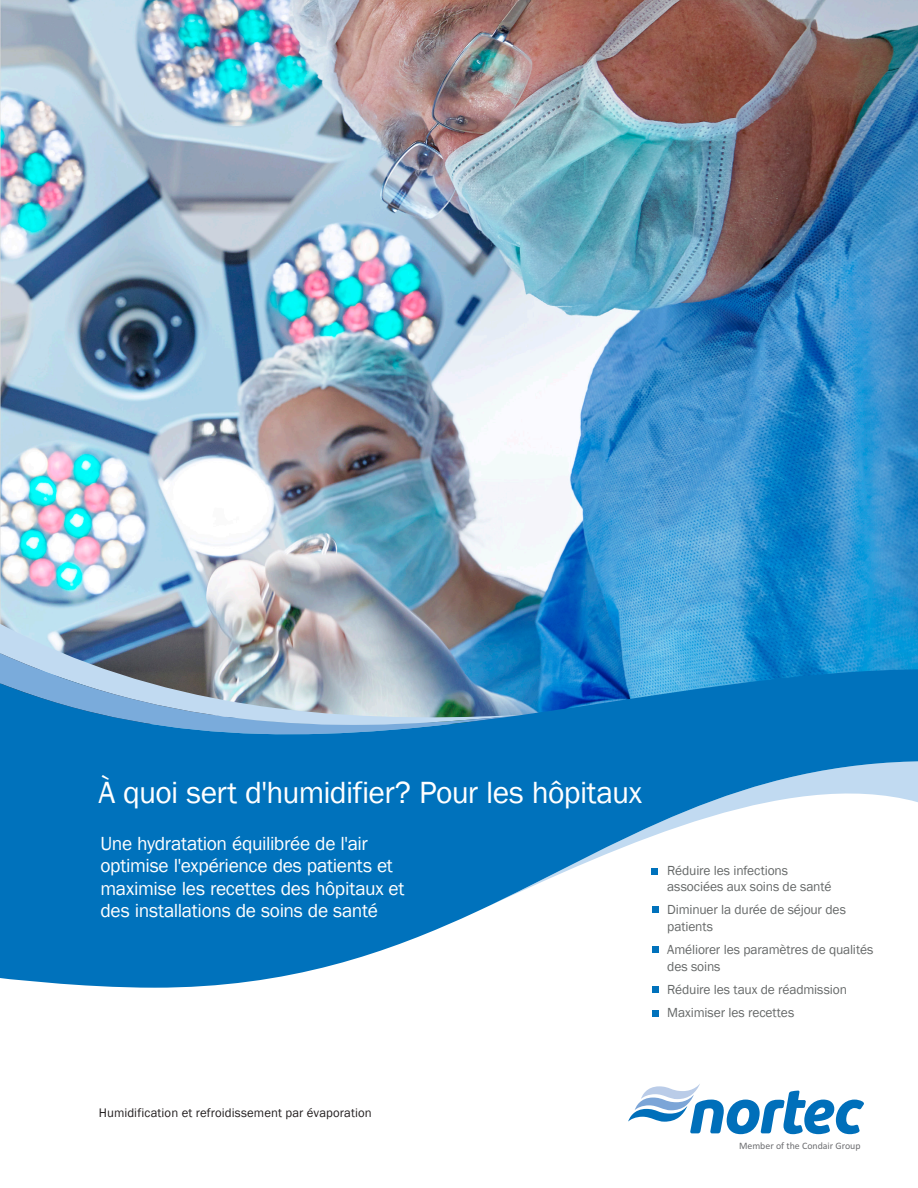
<style>
.page{position:relative;width:918px;height:1188px;background:#fff}
.page>*{position:absolute;margin:0;border:0;box-sizing:border-box;transform-origin:0 0}
.t1{font:31.5px "Franklin Gothic";letter-spacing:-.02em;color:#fff}
.Hospital_Reference{font:19.5px/22.5px "Franklin Gothic";letter-spacing:-.02em;color:#fff}
.Hospital_Reference-2{font:13.5px/16.5px "Franklin Gothic";letter-spacing:-.01em;color:#666969}
.t2{font:12.75px "Franklin Gothic";letter-spacing:.005em;color:#231f20}
.t3{font:9.9px "Calibri";color:#6c6d70}
</style>
<div class="page">
<img style="left:0;top:0;width:918px;height:669px">
<svg style="left:652px;top:988px;width:6px;height:5px"></svg>
<div style="left:652px;top:1010px;width:6px;height:7px;background:#0072bc"></div>
<img style="left:0;top:624px;width:523px;height:45px">
<img style="left:0;top:653px;width:520px;height:16px">
<svg style="left:0;top:669px;width:918px;height:319px;fill:#0072bc"></svg>
<svg style="left:628px;top:1084px;width:236px;height:50px"></svg>
<p class="t1" style="left:98px;top:773px;width:545px">À quoi sert d'humidifier? Pour les hôpitaux</p>
<p class="Hospital_Reference" style="left:100px;top:832px;width:306px">Une hydratation équilibrée de l'air optimise l'expérience des patients et maximise les recettes des hôpitaux et des installations de soins de santé</p>
<p class="Hospital_Reference-2" style="left:667px;top:862px;width:166px">Réduire les infections associées aux soins de santé</p>
<p class="Hospital_Reference-2" style="left:667px;top:902px;width:180px">Diminuer la durée de séjour des patients</p>
<p class="Hospital_Reference-2" style="left:667px;top:942px;width:208px">Améliorer les paramètres de qualités des soins</p>
<p class="Hospital_Reference-2" style="left:667px;top:981px;width:181px">Réduire les taux de réadmission</p>
<p class="Hospital_Reference-2" style="left:667px;top:1005px;width:129px">Maximiser les recettes</p>
<p class="t2" style="left:99px;top:1104px;width:274px">Humidification et refroidissement par évaporation</p>
<p class="t3" style="left:739px;top:1142px;width:123px">Member of the Condair Group</p>
</div>
